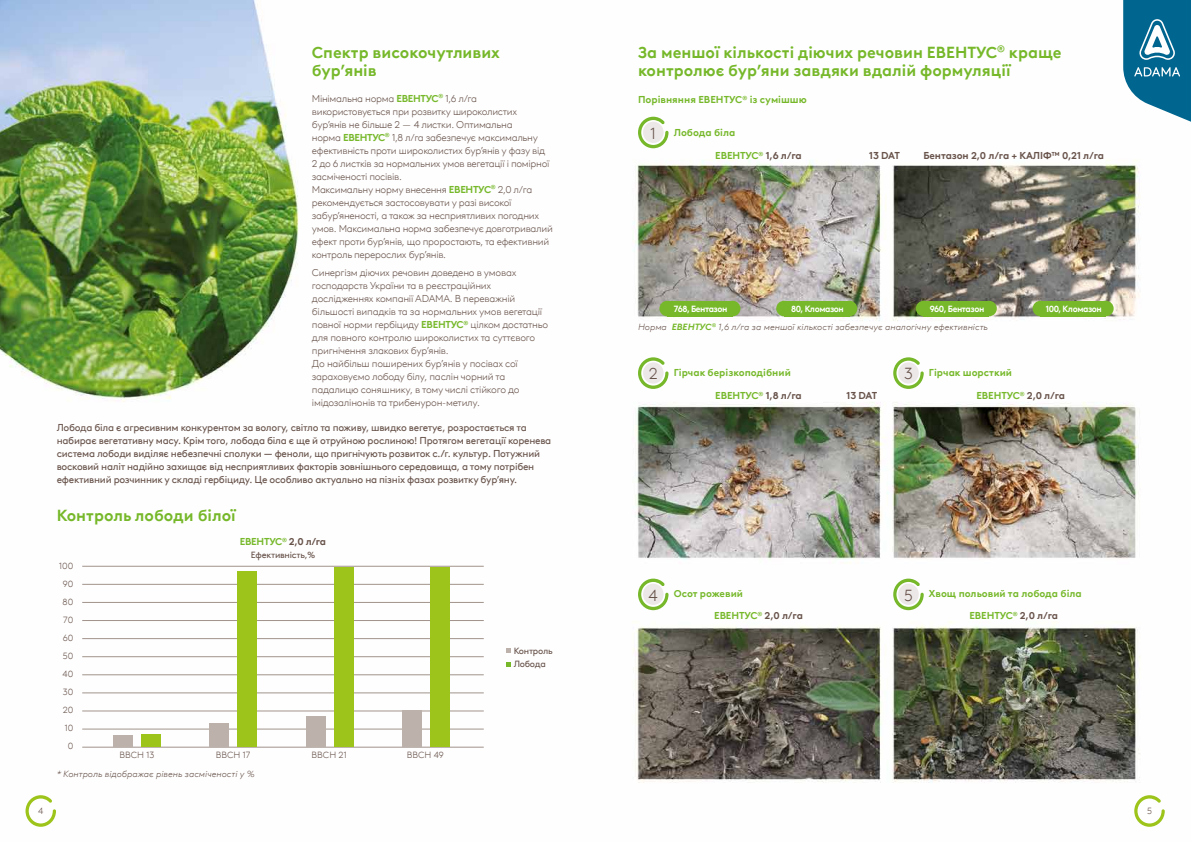
<style>
.page{position:relative;width:1191px;height:842px;background:#fff}
.page>*{position:absolute;margin:0;border:0;box-sizing:border-box;transform-origin:0 0}
.t1{font:700 16px/18px "Brown LL Pan TT";color:#76b82a}
.t2{font:300 16px "Brown LL Pan TT";color:#68534b}
.t3{font:300 10px/13px "Brown LL Pan TT";letter-spacing:-.03em;color:#68534b}
.t4{font:10px/13px "Brown LL Pan TT";letter-spacing:-.025em;color:#68534b}
.t5{font:700 10px "Brown LL Pan TT";color:#76b82a}
.t6{font:700 10px "Brown LL Pan TT";letter-spacing:-.01em;color:#68534b}
.t7{font:700 10px "Brown LL Pan TT";letter-spacing:-.025em;color:#76b82a}
.t8{font:italic 300 9px "Brown LL Pan TT";color:#68534b}
.t9{font:300 9px/18px "Brown LL Pan TT";color:#68534b;text-align:right}
.t10{font:700 9px "Brown LL Pan TT";letter-spacing:-.05em;color:#fff;scale:.95 1}
.t11{font:9px/13px "Brown LL Pan TT";letter-spacing:-.025em;color:#68534b}
.s1{font-weight:700;color:#76b82a}
.s2{font-family:"Brown LL Pan"}
.s3{color:#68534b}
.s4{font-weight:300;font-size:16px;color:#68534b}
</style>
<div class="page">
<img style="left:0;top:0;width:1165px;height:816px">
<svg style="left:1123px;top:0;width:68px;height:128px"></svg>
<svg style="left:26px;top:795px;width:30px;height:32px"></svg>
<svg style="left:1134px;top:795px;width:30px;height:32px"></svg>
<svg style="left:638px;top:117px;width:30px;height:31px"></svg>
<svg style="left:638px;top:357px;width:30px;height:32px"></svg>
<svg style="left:893px;top:357px;width:30px;height:32px"></svg>
<svg style="left:638px;top:579px;width:30px;height:31px"></svg>
<svg style="left:893px;top:579px;width:30px;height:31px"></svg>
<hr style="left:82px;top:566px;width:402px;height:1px;background:#a1938b">
<hr style="left:82px;top:584px;width:402px;height:1px;background:#a1938b">
<hr style="left:82px;top:602px;width:402px;height:1px;background:#a1938b">
<hr style="left:82px;top:620px;width:402px;height:1px;background:#a1938b">
<hr style="left:82px;top:638px;width:402px;height:1px;background:#a1938b">
<hr style="left:82px;top:656px;width:402px;height:1px;background:#a1938b">
<hr style="left:82px;top:674px;width:402px;height:1px;background:#a1938b">
<hr style="left:82px;top:711px;width:402px;height:1px;background:#a1938b">
<hr style="left:82px;top:693px;width:402px;height:1px;background:#a1938b">
<hr style="left:82px;top:729px;width:402px;height:1px;background:#a1938b">
<hr style="left:82px;top:747px;width:402px;height:1px;background:#a1938b">
<div style="left:113px;top:735px;width:20px;height:12px;background:#bdb1ac"></div>
<div style="left:141px;top:734px;width:20px;height:13px;background:#9dc41a"></div>
<div style="left:209px;top:723px;width:20px;height:24px;background:#bdb1ac"></div>
<div style="left:237px;top:572px;width:20px;height:175px;background:#9dc41a"></div>
<div style="left:305px;top:716px;width:20px;height:31px;background:#bdb1ac"></div>
<div style="left:334px;top:568px;width:20px;height:179px;background:#9dc41a"></div>
<div style="left:402px;top:711px;width:20px;height:36px;background:#bdb1ac"></div>
<div style="left:430px;top:567px;width:20px;height:180px;background:#9dc41a"></div>
<svg style="left:506px;top:649px;width:4px;height:4px"></svg>
<svg style="left:506px;top:662px;width:4px;height:4px"></svg>
<div style="left:667px;top:301px;width:65px;height:15px;background:#76b82a"></div>
<div style="left:659px;top:301px;width:16px;height:15px;background:#76b82a;border-radius:50%"></div>
<div style="left:725px;top:301px;width:15px;height:15px;background:#76b82a;border-radius:50%"></div>
<div style="left:923px;top:301px;width:66px;height:15px;background:#76b82a"></div>
<div style="left:915px;top:301px;width:16px;height:15px;background:#76b82a;border-radius:50%"></div>
<div style="left:981px;top:301px;width:15px;height:15px;background:#76b82a;border-radius:50%"></div>
<div style="left:783px;top:301px;width:66px;height:15px;background:#76b82a"></div>
<div style="left:776px;top:301px;width:16px;height:15px;background:#76b82a;border-radius:50%"></div>
<div style="left:841px;top:301px;width:16px;height:15px;background:#76b82a;border-radius:50%"></div>
<div style="left:1040px;top:301px;width:65px;height:15px;background:#76b82a"></div>
<div style="left:1032px;top:301px;width:16px;height:15px;background:#76b82a;border-radius:50%"></div>
<div style="left:1098px;top:301px;width:15px;height:15px;background:#76b82a;border-radius:50%"></div>
<h1 class="t1" style="left:312px;top:42px;width:190px">Спектр високочутливих бур’янів</h1>
<p class="t3" style="left:312px;top:91px;width:242px">Мінімальна норма <span class="s1">ЕВЕНТУС</span><sup>®</sup> 1,6 л/га використовується при розвитку широколистих бур’янів не більше 2 <span class="s2">—</span> 4 листки. Оптимальна<br>норма <span class="s1">ЕВЕНТУС</span><sup>®</sup> 1,8 л/га забезпечує максимальну ефективність проти широколистих бур’янів у фазу від 2 до 6 листків за нормальних умов вегетації і помірної засміченості посівів.<br>Максимальну норму внесення <span class="s1">ЕВЕНТУС</span><sup>®</sup> 2,0 л/га рекомендується застосовувати у разі високої забур’яненості, а також за несприятливих погодних умов. Максимальна норма забезпечує довготривалий ефект проти бур’янів, що проростають, та ефективний контроль перерослих бур’янів.</p>
<p class="t3" style="left:312px;top:266px;width:238px">Синергізм діючих речовин доведено в умовах господарств України та в реєстраційних дослідженнях компанії ADAMA. В переважній більшості випадків та за нормальних умов вегетації повної норми гербіциду <span class="s1">ЕВЕНТУС</span><sup>®</sup> цілком достатньо для повного контролю широколистих та суттєвого пригнічення злакових бур’янів.<br>До найбільш поширених бур’янів у посівах сої зараховуємо лободу білу, паслін чорний та падалицю соняшнику, в тому числі стійкого до імідозалінонів та трибенурон-метилу.</p>
<p class="t4" style="left:57px;top:420px;width:496px">Лобода біла є агресивним конкурентом за вологу, світло та поживу, швидко вегетує, розростається та набирає вегетативну масу. Крім того, лобода біла є ще й отруйною рослиною! Протягом вегетації коренева система лободи виділяє небезпечні сполуки — феноли, що пригнічують розвиток с./г. культур. Потужний восковий наліт надійно захищає від несприятливих факторів зовнішнього середовища, а тому потрібен ефективний розчинник у складі гербіциду. Це особливо актуально на пізніх фазах розвитку бур’яну.</p>
<h1 class="t1" style="left:57px;top:505px;width:180px">Контроль лободи білої</h1>
<p class="t9" style="left:59px;top:556px;width:16px">100<br>90<br>80<br>70<br>60<br>50<br>40<br>30<br>20<br>10<br>0</p>
<p class="t7" style="left:240px;top:534px;width:88px">ЕВЕНТУС<sup>®</sup> <span class="s3">2,0 л/га</span></p>
<p class="t11" style="left:251px;top:548px;width:66px">Ефективність,%</p>
<p class="t9" style="left:119px;top:745px;width:36px">ВВСН 13</p>
<p class="t9" style="left:216px;top:745px;width:36px">ВВСН 17</p>
<p class="t9" style="left:312px;top:745px;width:36px">ВВСН 21</p>
<p class="t9" style="left:407px;top:745px;width:39px">ВВСН 49</p>
<p class="t8" style="left:57px;top:767px;width:199px">* Контроль відображає рівень засміченості у %</p>
<p class="t11" style="left:513px;top:644px;width:40px">Контроль<br>Лобода</p>
<h1 class="t1" style="left:638px;top:42px;width:425px">За меншої кількості діючих речовин ЕВЕНТУС<sup>®</sup> краще контролює бур’яни завдяки вдалій формуляції</h1>
<p class="t5" style="left:638px;top:92px;width:170px">Порівняння ЕВЕНТУС<sup>®</sup> із сумішшю</p>
<p class="t5" style="left:674px;top:124px;width:63px">Лобода біла</p>
<h1 class="t2" style="left:650px;top:122px;width:7px">1</h1>
<p class="t5" style="left:715px;top:148px;width:88px">ЕВЕНТУС<sup>®</sup> <span class="s3">1,6 л/га</span></p>
<p class="t6" style="left:869px;top:148px;width:32px">13 DAT</p>
<p class="t6" style="left:923px;top:148px;width:182px">Бентазон 2,0 л/га + КАЛІФ™ 0,21 л/га</p>
<p class="t10" style="left:674px;top:302px;width:58px">768, Бентазон</p>
<p class="t10" style="left:791px;top:302px;width:57px">80, Кломазон</p>
<p class="t10" style="left:929px;top:302px;width:59px">960, Бентазон</p>
<p class="t10" style="left:1045px;top:302px;width:60px">100, Кломазон</p>
<p class="t8" style="left:638px;top:321px;width:351px">Норма <span class="s1">ЕВЕНТУС</span><sup>®</sup> 1,6 л/га за меншої кількості забезпечує аналогічну ефективність</p>
<p class="t5" style="left:649px;top:365px;width:143px"><span class="s4">2</span> Гірчак берізкоподібний</p>
<p class="t5" style="left:904px;top:365px;width:110px"><span class="s4">3</span> Гірчак шорсткий</p>
<p class="t5" style="left:715px;top:388px;width:88px">ЕВЕНТУС<sup>®</sup> <span class="s3">1,8 л/га</span></p>
<p class="t6" style="left:846px;top:388px;width:32px">13 DAT</p>
<p class="t5" style="left:976px;top:388px;width:90px">ЕВЕНТУС<sup>®</sup> <span class="s3">2,0 л/га</span></p>
<p class="t5" style="left:648px;top:586px;width:96px"><span class="s4">4</span> Осот рожевий</p>
<p class="t5" style="left:904px;top:586px;width:179px"><span class="s4">5</span> Хвощ польовий та лобода біла</p>
<p class="t5" style="left:714px;top:608px;width:90px">ЕВЕНТУС<sup>®</sup> <span class="s3">2,0 л/га</span></p>
<p class="t5" style="left:969px;top:608px;width:90px">ЕВЕНТУС<sup>®</sup> <span class="s3">2,0 л/га</span></p>
<p class="t9" style="left:38px;top:801px;width:7px">4</p>
<p class="t9" style="left:1147px;top:801px;width:6px">5</p>
</div>
